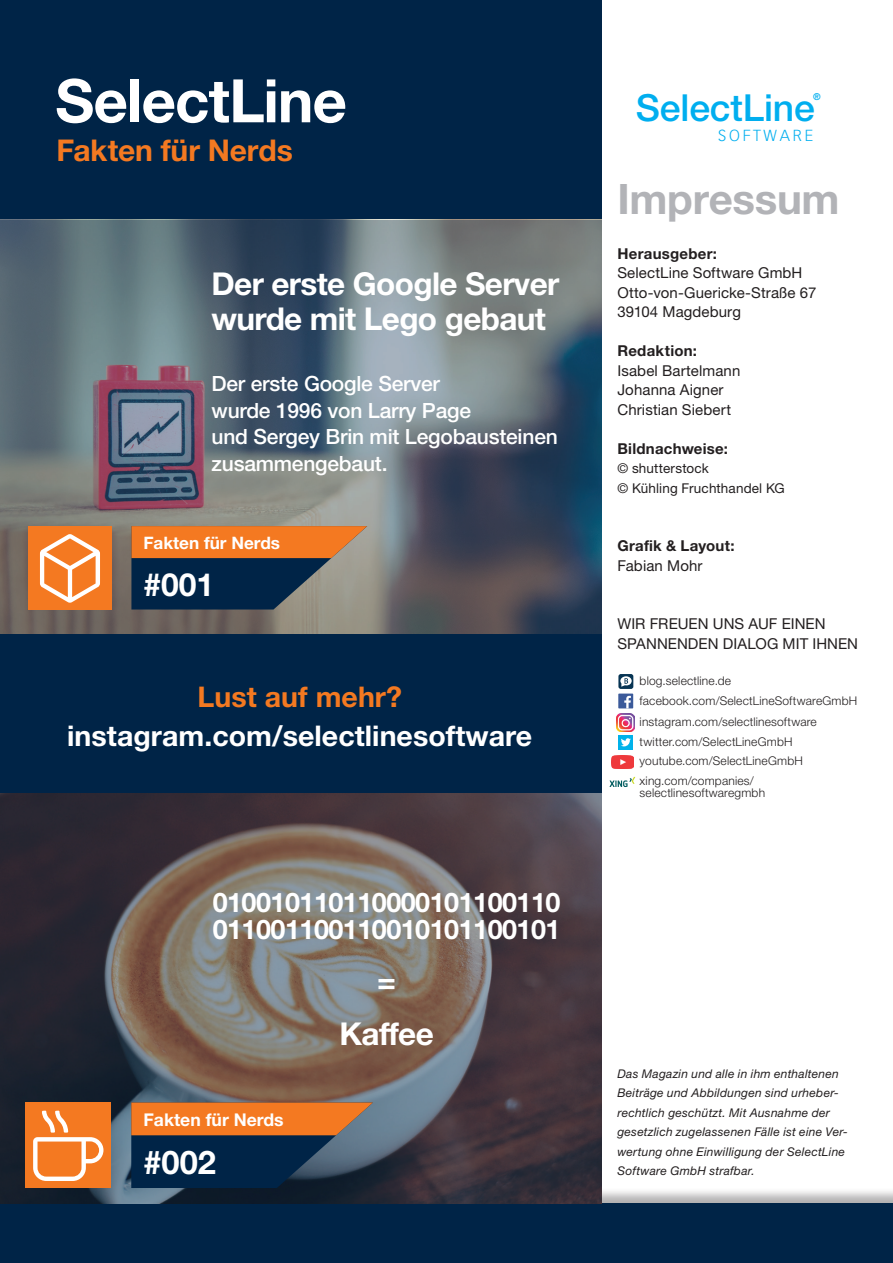
<style>
.page{position:relative;width:893px;height:1263px;background:#fff}
.page>*{position:absolute;margin:0;border:0;box-sizing:border-box;transform-origin:0 0}
.t1{font:700 60px "Helvetica Neue LT Pro";letter-spacing:-.015em;color:#fff}
.t2{font:700 42px "Helvetica Neue LT Pro";letter-spacing:-.005em;color:#b2b3b7}
.t3{font:500 37.35px "Helvetica Neue";letter-spacing:-.005em;color:#00aeef}
.t4{font:700 32.7px "Helvetica Neue LT Pro";color:#fff}
.t5{font:700 31.8px "Helvetica Neue LT Pro";color:#fff}
.t6{font:700 31.5px/35px "Helvetica Neue LT Pro";letter-spacing:-.02em;color:#fff}
.t7{font:700 30px "Helvetica Neue LT Pro";letter-spacing:-.005em;color:#f47921}
.t8{font:700 28.5px "Helvetica Neue LT Pro";color:#fff}
.t9{font:700 28.5px "Helvetica Neue LT Pro";color:#f47921}
.t10{font:700 27px/26.5px "Helvetica Neue LT Pro";letter-spacing:-.02em;color:#fff}
.t11{font:500 21px/26.5px "Helvetica Neue LT Pro";letter-spacing:-.01em;color:#fff}
.t12{font:700 17.55px "Helvetica Neue LT Pro";color:#fff}
.t13{font:700 17.1px "Helvetica Neue LT Pro";color:#fff}
.t14{font:300 15.75px "Vectora LH";letter-spacing:.175em;color:#00aeef}
.t15{font:15px/19.5px "Helvetica Neue LT Pro";letter-spacing:.005em;color:#231f20}
.t16{font:700 15px "Helvetica Neue LT Pro";letter-spacing:.015em;color:#231f20}
.t17{font:13.5px/19.5px "Helvetica Neue LT Pro";letter-spacing:.01em;color:#231f20}
.t18{font:italic 12px/19.5px "Helvetica Neue LT Pro";letter-spacing:.02em;color:#231f20}
.t19{font:300 12px/19.5px "Helvetica Neue LT Pro";letter-spacing:.015em;color:#231f20}
.t20{font:700 9.45px "Vectora LT";color:#00aeef}
</style>
<div class="page">
<div style="left:0;top:0;width:601px;height:1263px;background:#002447"></div>
<img style="left:611px;top:755px;width:22px;height:14px">
<div style="left:618px;top:674px;width:15px;height:15px;background:#073453;border-radius:2px"></div>
<svg style="left:620px;top:676px;width:12px;height:11px"></svg>
<div style="left:618px;top:735px;width:15px;height:15px;background:#00b2ea"></div>
<svg style="left:621px;top:738px;width:10px;height:8px"></svg>
<div style="left:618px;top:693px;width:15px;height:15px;background:#3b5a9a"></div>
<svg style="left:624px;top:696px;width:7px;height:12px"></svg>
<svg style="left:609px;top:777px;width:26px;height:10px"></svg>
<img style="left:617px;top:713px;width:18px;height:18px">
<div style="left:0;top:1187px;width:893px;height:76px;background:#231f20;opacity:.35"></div>
<div style="left:0;top:1203px;width:893px;height:60px;background:#002447"></div>
<svg style="left:0;top:220px;width:601px;height:413px;background:#626c76"></svg>
<div style="left:28px;top:526px;width:84px;height:83px;background:#f47921"></div>
<svg style="left:131px;top:526px;width:236px;height:83px"></svg>
<svg style="left:0;top:793px;width:601px;height:410px;background:#564e50"></svg>
<div style="left:26px;top:1102px;width:85px;height:86px;background:#f47921"></div>
<svg style="left:131px;top:1102px;width:242px;height:86px"></svg>
<h1 class="t1" style="left:55px;top:64px;width:293px">SelectLine</h1>
<h3 class="t7" style="left:57px;top:132px;width:238px">Fakten für Nerds</h3>
<h3 class="t6" style="left:212px;top:265px;width:349px">Der erste Google Server wurde mit Lego gebaut</h3>
<h3 class="t11" style="left:212px;top:370px;width:348px">Der erste Google Server<br>wurde 1996 von Larry Page<br>und Sergey Brin mit Legobausteinen zusammengebaut.</h3>
<h3 class="t13" style="left:143px;top:532px;width:138px">Fakten für Nerds</h3>
<h3 class="t5" style="left:143px;top:565px;width:72px">#001</h3>
<h3 class="t9" style="left:197px;top:680px;width:206px">Lust auf mehr?</h3>
<h3 class="t8" style="left:67px;top:719px;width:466px">instagram.com/selectlinesoftware</h3>
<h3 class="t10" style="left:213px;top:889px;width:349px">010010110110000101100110<br>011001100110010101100101</h3>
<h3 class="t6" style="left:339px;top:953px;width:96px;line-height:52.9px;text-align:center">=<br>Kaffee</h3>
<h3 class="t12" style="left:143px;top:1109px;width:142px">Fakten für Nerds</h3>
<h3 class="t4" style="left:143px;top:1143px;width:74px">#002</h3>
<p class="t20" style="left:813px;top:91px;width:9px">®</p>
<h3 class="t3" style="left:636px;top:86px;width:181px">SelectLine</h3>
<h3 class="t14" style="left:718px;top:126px;width:97px">SOFTWARE</h3>
<h2 class="t2" style="left:617px;top:173px;width:224px">Impressum</h2>
<p class="t16" style="left:617px;top:244px;width:101px">Herausgeber:</p>
<p class="t15" style="left:617px;top:263px;width:200px">SelectLine Software GmbH<br>Otto-von-Guericke-Straße 67<br>39104 Magdeburg</p>
<p class="t16" style="left:617px;top:342px;width:81px">Redaktion:</p>
<p class="t15" style="left:617px;top:360px;width:124px">Isabel Bartelmann<br>Johanna Aigner<br>Christian Siebert</p>
<p class="t16" style="left:617px;top:439px;width:112px">Bildnachweise:</p>
<p class="t17" style="left:617px;top:458px;width:169px">© shutterstock<br>© Kühling Fruchthandel KG</p>
<p class="t16" style="left:617px;top:537px;width:119px">Grafik &amp; Layout:</p>
<p class="t15" style="left:617px;top:555px;width:87px">Fabian Mohr</p>
<p class="t15" style="left:617px;top:614px;width:242px">WIR FREUEN UNS AUF EINEN<br>SPANNENDEN DIALOG MIT IHNEN</p>
<p class="t19" style="left:640px;top:671px;width:219px">blog.selectline.de facebook.com/SelectLineSoftwareGmbH</p>
<p class="t19" style="left:640px;top:712px;width:179px">instagram.com/selectlinesoftware twitter.com/SelectLineGmbH youtube.com/SelectLineGmbH xing.com/companies/</p>
<p class="t19" style="left:640px;top:782px;width:127px">selectlinesoftwaregmbh</p>
<p class="t18" style="left:617px;top:1063px;width:232px">Das Magazin und alle in ihm enthaltenen Beiträge und Abbildungen sind urheber&shy;rechtlich geschützt. Mit Ausnahme der gesetzlich zugelassenen Fälle ist eine Ver&shy;wertung ohne Einwilligung der SelectLine Software GmbH strafbar.</p>
</div>
